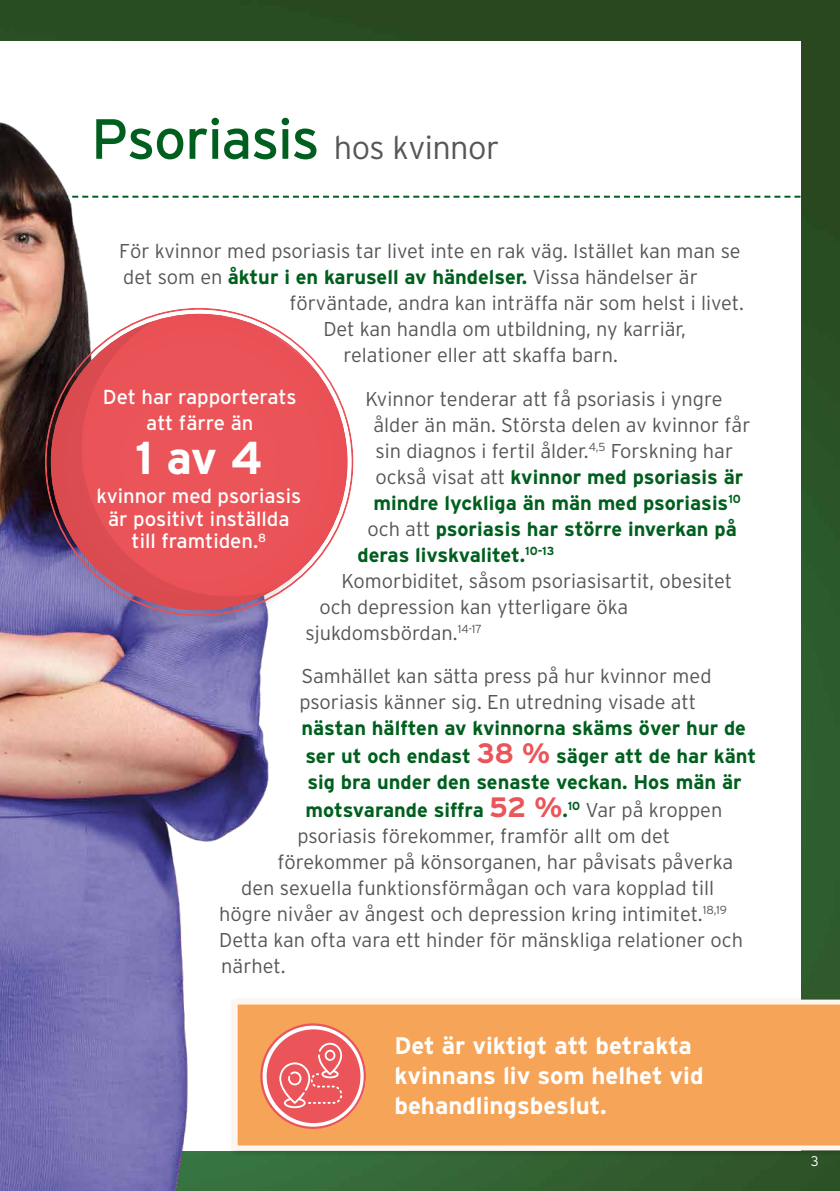
<style>
.page{position:relative;width:840px;height:1191px;background:#fff}
.page>*{position:absolute;margin:0;border:0;box-sizing:border-box;transform-origin:0 0}
.t1{font:700 46px "Interstate";color:#fff}
.t2{font:300 32.6px "Interstate";letter-spacing:-.015em;color:#565656}
.t3{font:700 24px/30px "Interstate";color:#fff}
.t4{font:20.2px/23px "Interstate";color:#fff;text-align:center}
.t5{font:300 20px/26px "Interstate";color:#565656}
.t6{font:700 20px/28px "Interstate";color:#005f1e}
.t7{font:300 14px "Interstate";color:#fff}
.s1{font-weight:400;font-size:56.6px;color:#005f1e}
.s2{font-weight:300;color:#565656}
.s3{font-size:28px;color:#eb555a}
</style>
<div class="page">
<img style="left:0;top:0;width:839px;height:1191px">
<div style="left:0;top:41px;width:800px;height:1109px;background:#fff"></div>
<svg style="left:303px;top:196px;width:497px;height:2px"></svg>
<img style="left:0;top:122px;width:303px;height:1069px">
<div style="left:229px;top:996px;width:610px;height:161px;background:#000;opacity:.17"></div>
<svg style="left:232px;top:999px;width:607px;height:151px"></svg>
<svg style="left:261px;top:1025px;width:105px;height:103px"></svg>
<div style="left:266px;top:1029px;width:94px;height:94px;background:#eb555a;border-radius:50%"></div>
<div style="left:260px;top:1023px;width:106px;height:106px;border:2px solid #eb555a;border-radius:50%"></div>
<div style="left:0;top:258px;width:402px;height:405px;background:#eb555a;opacity:.15"></div>
<svg style="left:51px;top:320px;width:224px;height:290px;fill:#ea5459"></svg>
<svg style="left:209px;top:325px;width:144px;height:175px"></svg>
<svg style="left:279px;top:1042px;width:63px;height:66px"></svg>
<h2 class="t2" style="left:91px;top:127px;width:409px"><span class="s1">Psoriasis</span> hos kvinnor</h2>
<p class="t5" style="left:119px;top:238px;width:622px">För kvinnor med psoriasis tar livet inte en rak väg. Istället kan man se</p>
<p class="t6" style="left:123px;top:263px;width:575px"><span class="s2">det som en</span> åktur i en karusell av händelser. <span class="s2">Vissa händelser är</span></p>
<p class="t5" style="left:289px;top:290px;width:455px">förväntade, andra kan inträffa när som helst i livet.</p>
<p class="t5" style="left:323px;top:316px;width:364px">Det kan handla om utbildning, ny karriär,</p>
<p class="t5" style="left:343px;top:342px;width:276px">relationer eller att skaffa barn.</p>
<p class="t5" style="left:365px;top:385px;width:358px">Kvinnor tenderar att få psoriasis i yngre</p>
<p class="t5" style="left:373px;top:411px;width:378px">ålder än män. Största delen av kvinnor får</p>
<p class="t5" style="left:375px;top:437px;width:359px">sin diagnos i fertil ålder.<sup>4,5</sup> Forskning har</p>
<p class="t6" style="left:375px;top:462px;width:369px"><span class="s2">också visat att</span> kvinnor med psoriasis är</p>
<p class="t6" style="left:373px;top:488px;width:369px">mindre lyckliga än män med psoriasis<sup>10</sup></p>
<p class="t6" style="left:367px;top:514px;width:370px"><span class="s2">och att</span> psoriasis har större inverkan på</p>
<p class="t6" style="left:357px;top:540px;width:198px">deras livskvalitet.<sup>10-13</sup></p>
<p class="t5" style="left:341px;top:567px;width:392px">Komorbiditet, såsom psoriasisartit, obesitet</p>
<p class="t5" style="left:319px;top:593px;width:310px">och depression kan ytterligare öka</p>
<p class="t5" style="left:305px;top:619px;width:178px">sjukdomsbördan.<sup>14-17</sup></p>
<p class="t5" style="left:299px;top:662px;width:413px">Samhället kan sätta press på hur kvinnor med psoriasis känner sig. En utredning visade att</p>
<p class="t6" style="left:301px;top:713px;width:456px">nästan hälften av kvinnorna skäms över hur de ser ut och endast <span class="s3">38 %</span> säger att de har känt</p>
<p class="t6" style="left:305px;top:767px;width:437px">sig bra under den senaste veckan. Hos män är motsvarande siffra <span class="s3">52 %</span>.<sup>10</sup> <span class="s2">Var på kroppen</span></p>
<p class="t5" style="left:297px;top:822px;width:374px">psoriasis förekommer, framför allt om det</p>
<p class="t5" style="left:277px;top:848px;width:457px">förekommer på könsorganen, har påvisats påverka</p>
<p class="t5" style="left:241px;top:874px;width:474px">den sexuella funktionsförmågan och vara kopplad till</p>
<p class="t5" style="left:219px;top:900px;width:509px">högre nivåer av ångest och depression kring intimitet.<sup>18,19</sup></p>
<p class="t5" style="left:219px;top:926px;width:525px">Detta kan ofta vara ett hinder för mänskliga relationer och</p>
<p class="t5" style="left:221px;top:952px;width:66px">närhet.</p>
<p class="t4" style="left:103px;top:383px;width:195px;line-height:26px">Det har rapporterats att färre än</p>
<h1 class="t1" style="left:135px;top:430px;width:129px">1 av 4</h1>
<p class="t4" style="left:97px;top:484px;width:206px">kvinnor med psoriasis är positivt inställda till framtiden.<sup>8</sup></p>
<p class="t3" style="left:394px;top:1030px;width:310px">Det är viktigt att betrakta kvinnans liv som helhet vid behandlingsbeslut.</p>
<p class="t7" style="left:810px;top:1152px;width:9px">3</p>
</div>
